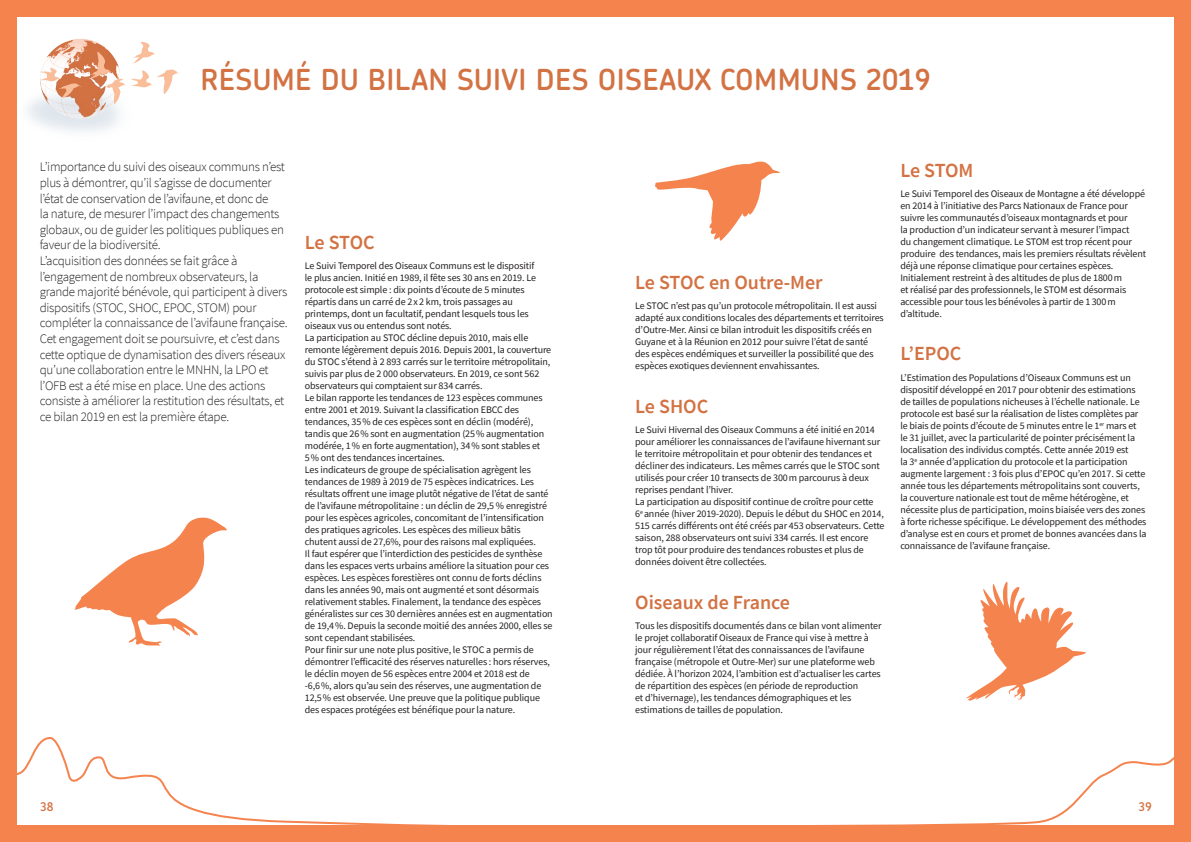
<style>
.page{position:relative;width:1191px;height:842px;background:#f5834e}
.page>*{position:absolute;margin:0;border:0;box-sizing:border-box;transform-origin:0 0}
.t1{font:600 29px "Chevin Pro";letter-spacing:.015em;color:#d37243}
.t2{font:600 20px "Source Sans Pro";color:#d37243}
.t3{font:300 13px/15.6px "Source Sans Pro";letter-spacing:-.02em;color:#231f20}
.t4{font:600 12px "Chevin Pro";color:#d37243}
.t5{font:10px/12px "Source Sans Pro";letter-spacing:-.01em;color:#231f20}
</style>
<div class="page">
<div style="left:17px;top:17px;width:1157px;height:808px;background:#fff"></div>
<svg style="left:17px;top:737px;width:430px;height:88px"></svg>
<svg style="left:821px;top:757px;width:353px;height:68px"></svg>
<img style="left:27px;top:39px;width:116px;height:93px">
<svg style="left:39px;top:42px;width:140px;height:63px"></svg>
<svg style="left:74px;top:517px;width:153px;height:129px"></svg>
<svg style="left:966px;top:581px;width:120px;height:120px"></svg>
<svg style="left:655px;top:161px;width:125px;height:80px"></svg>
<h1 class="t1" style="left:201px;top:60px;width:731px">RÉSUMÉ DU BILAN SUIVI DES OISEAUX COMMUNS 2019</h1>
<p class="t3" style="left:40px;top:159px;width:249px">L’importance du suivi des oiseaux communs n’est plus à démontrer, qu’il s’agisse de documenter l’état de conservation de l’avifaune, et donc de<br>la nature, de mesurer l’impact des changements globaux, ou de guider les politiques publiques en faveur de la biodiversité.<br>L’acquisition des données se fait grâce à l’engagement de nombreux observateurs, la grande majorité bénévole, qui participent à divers dispositifs (STOC, SHOC, EPOC, STOM) pour compléter la connaissance de l’avifaune française.<br>Cet engagement doit se poursuivre, et c’est dans cette optique de dynamisation des divers réseaux qu’une collaboration entre le MNHN, la LPO et l’OFB est a été mise en place. Une des actions consiste à améliorer la restitution des résultats, et ce bilan 2019 en est la première étape.</p>
<h2 class="t2" style="left:305px;top:229px;width:71px">Le STOC</h2>
<p class="t5" style="left:305px;top:260px;width:249px">Le Suivi Temporel des Oiseaux Communs est le dispositif<br>le plus ancien. Initié en 1989, il fête ses 30 ans en 2019. Le protocole est simple : dix points d’écoute de 5 minutes répartis dans un carré de 2x2 km, trois passages au printemps, dont un facultatif, pendant lesquels tous les oiseaux vus ou entendus sont notés.<br>La participation au STOC décline depuis 2010, mais elle remonte légèrement depuis 2016. Depuis 2001, la couverture du STOC s’étend à 2 893 carrés sur le territoire métropolitain, suivis par plus de 2 000 observateurs. En 2019, ce sont 562 observateurs qui comptaient sur 834 carrés.<br>Le bilan rapporte les tendances de 123 espèces communes entre 2001 et 2019. Suivant la classification EBCC des tendances, 35% de ces espèces sont en déclin (modéré), tandis que 26% sont en augmentation (25% augmentation modérée, 1% en forte augmentation), 34% sont stables et 5% ont des tendances incertaines.<br>Les indicateurs de groupe de spécialisation agrègent les tendances de 1989 à 2019 de 75 espèces indicatrices. Les résultats offrent une image plutôt négative de l’état de santé de l’avifaune métropolitaine : un déclin de 29,5 % enregistré pour les espèces agricoles, concomitant de l’intensification des pratiques agricoles. Les espèces des milieux bâtis chutent aussi de 27,6%, pour des raisons mal expliquées.<br>Il faut espérer que l’interdiction des pesticides de synthèse dans les espaces verts urbains améliore la situation pour ces espèces. Les espèces forestières ont connu de forts déclins dans les années 90, mais ont augmenté et sont désormais relativement stables. Finalement, la tendance des espèces généralistes sur ces 30 dernières années est en augmentation de 19,4%. Depuis la seconde moitié des années 2000, elles se sont cependant stabilisées.<br>Pour finir sur une note plus positive, le STOC a permis de démontrer l’efficacité des réserves naturelles : hors réserves, le déclin moyen de 56 espèces entre 2004 et 2018 est de -6,6%, alors qu’au sein des réserves, une augmentation de 12,5% est observée. Une preuve que la politique publique des espaces protégées est bénéfique pour la nature.</p>
<h2 class="t2" style="left:635px;top:269px;width:189px">Le STOC en Outre-Mer</h2>
<p class="t5" style="left:635px;top:300px;width:250px">Le STOC n’est pas qu’un protocole métropolitain. Il est aussi adapté aux conditions locales des départements et territoires d’Outre-Mer. Ainsi ce bilan introduit les dispositifs créés en Guyane et à la Réunion en 2012 pour suivre l’état de santé des espèces endémiques et surveiller la possibilité que des espèces exotiques deviennent envahissantes.</p>
<h2 class="t2" style="left:635px;top:393px;width:75px">Le SHOC</h2>
<p class="t5" style="left:635px;top:424px;width:251px">Le Suivi Hivernal des Oiseaux Communs a été initié en 2014 pour améliorer les connaissances de l’avifaune hivernant sur le territoire métropolitain et pour obtenir des tendances et décliner des indicateurs. Les mêmes carrés que le STOC sont utilisés pour créer 10 transects de 300m parcourus à deux reprises pendant l’hiver.<br>La participation au dispositif continue de croître pour cette<br>6<sup>e</sup> année (hiver 2019-2020). Depuis le début du SHOC en 2014, 515 carrés différents ont été créés par 453 observateurs. Cette saison, 288 observateurs ont suivi 334 carrés. Il est encore trop tôt pour produire des tendances robustes et plus de données doivent être collectées.</p>
<h2 class="t2" style="left:635px;top:589px;width:156px">Oiseaux de France</h2>
<p class="t5" style="left:635px;top:620px;width:248px">Tous les dispositifs documentés dans ce bilan vont alimenter le projet collaboratif Oiseaux de France qui vise à mettre à jour régulièrement l’état des connaissances de l’avifaune française (métropole et Outre-Mer) sur une plateforme web dédiée. À l’horizon 2024, l’ambition est d’actualiser les cartes de répartition des espèces (en période de reproduction<br>et d’hivernage), les tendances démographiques et les estimations de tailles de population.</p>
<h2 class="t2" style="left:900px;top:157px;width:75px">Le STOM</h2>
<p class="t5" style="left:900px;top:188px;width:247px">Le Suivi Temporel des Oiseaux de Montagne a été développé en 2014 à l’initiative des Parcs Nationaux de France pour suivre les communautés d’oiseaux montagnards et pour<br>la production d’un indicateur servant à mesurer l’impact<br>du changement climatique. Le STOM est trop récent pour produire des tendances, mais les premiers résultats révèlent déjà une réponse climatique pour certaines espèces.<br>Initialement restreint à des altitudes de plus de 1800m<br>et réalisé par des professionnels, le STOM est désormais accessible pour tous les bénévoles à partir de 1300m d’altitude.</p>
<h2 class="t2" style="left:900px;top:341px;width:63px">L’EPOC</h2>
<p class="t5" style="left:900px;top:372px;width:248px">L’Estimation des Populations d’Oiseaux Communs est un dispositif développé en 2017 pour obtenir des estimations de tailles de populations nicheuses à l’échelle nationale. Le protocole est basé sur la réalisation de listes complètes par le biais de points d’écoute de 5 minutes entre le 1<sup>er</sup> mars et le 31 juillet, avec la particularité de pointer précisément la localisation des individus comptés. Cette année 2019 est<br>la 3<sup>e</sup> année d’application du protocole et la participation augmente largement : 3 fois plus d’EPOC qu’en 2017. Si cette année tous les départements métropolitains sont couverts, la couverture nationale est tout de même hétérogène, et nécessite plus de participation, moins biaisée vers des zones à forte richesse spécifique. Le développement des méthodes d’analyse est en cours et promet de bonnes avancées dans la connaissance de l’avifaune française.</p>
<p class="t4" style="left:40px;top:799px;width:15px">38</p>
<p class="t4" style="left:1138px;top:799px;width:15px">39</p>
</div>
